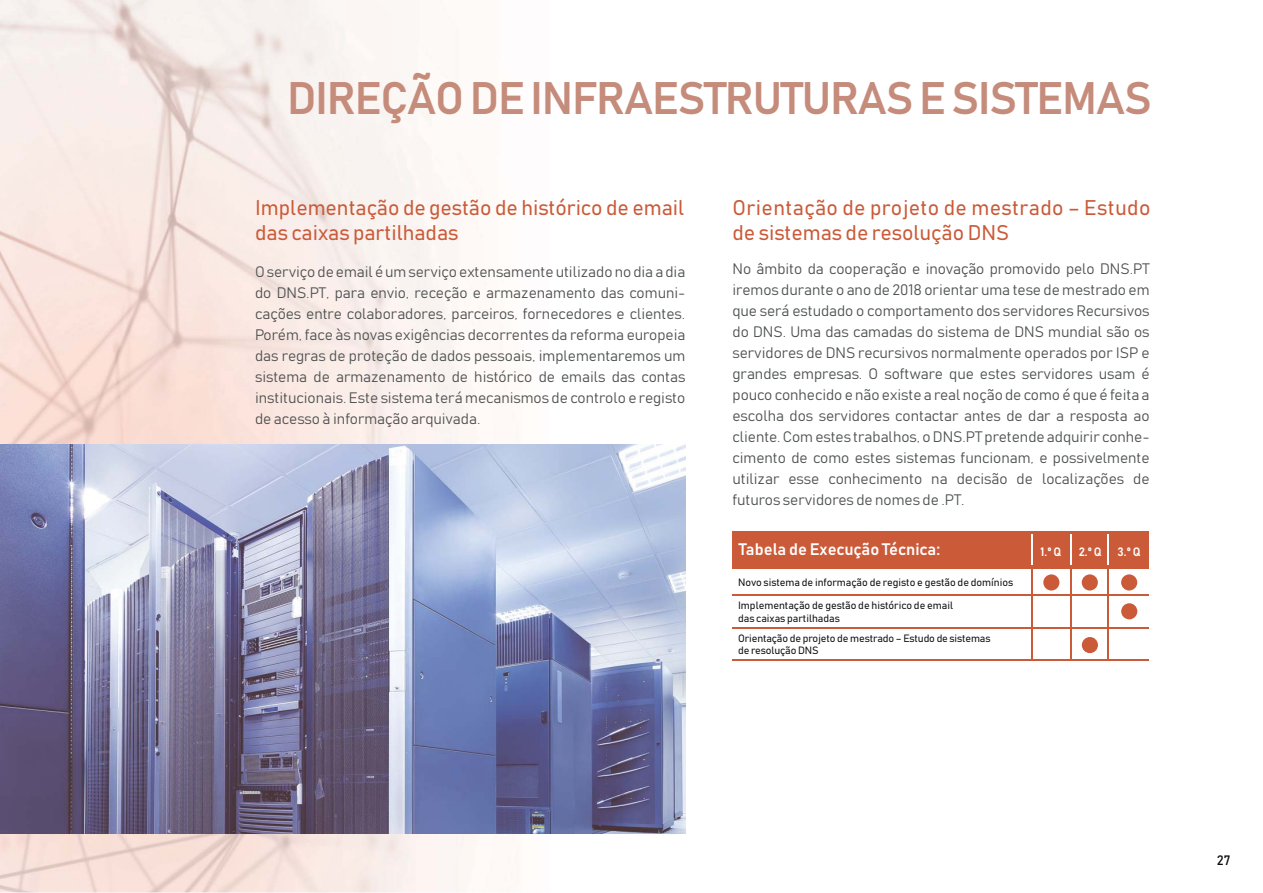
<style>
.page{position:relative;width:1263px;height:893px;background:#fff}
.page>*{position:absolute;margin:0;border:0;box-sizing:border-box;transform-origin:0 0}
.t1{font:600 45px "Bahnschrift";letter-spacing:-.025em;color:#c58b7b}
.t2{font:300 21px/25.2px "Bahnschrift";letter-spacing:.02em;color:#cb5a38}
.t3{font:300 21px/25.2px "Bahnschrift";color:#cb5a38}
.t4{font:600 16.5px "Bahnschrift";color:#fff}
.t5{font:300 15px/21px "Bahnschrift";color:#4e5151;text-align:justify}
.t6{font:13.5px "Bahnschrift";color:#0b0d10}
.t7{font:600 12px "Bahnschrift";color:#fff}
.t8{font:300 10.5px/22.2px "Bahnschrift";color:#0b0d10}
</style>
<div class="page">
<img style="left:0;top:0;width:549px;height:892px">
<img style="left:0;top:445px;width:685px;height:388px">
<div style="left:732px;top:531px;width:417px;height:37px;background:#cb5a38"></div>
<hr style="left:732px;top:567px;width:417px;height:2px;background:#cb5a38">
<hr style="left:1108px;top:531px;width:1px;height:129px;background:#cb5a38">
<hr style="left:1070px;top:531px;width:2px;height:129px;background:#cb5a38">
<hr style="left:1031px;top:531px;width:1px;height:129px;background:#cb5a38">
<hr style="left:732px;top:594px;width:417px;height:2px;background:#cb5a38">
<hr style="left:732px;top:628px;width:417px;height:1px;background:#cb5a38">
<hr style="left:732px;top:659px;width:417px;height:2px;background:#cb5a38">
<hr style="left:1108px;top:534px;width:1px;height:31px;background:#fff">
<hr style="left:1070px;top:534px;width:2px;height:31px;background:#fff">
<hr style="left:1031px;top:534px;width:1px;height:31px;background:#fff">
<div style="left:1082px;top:574px;width:16px;height:16px;background:#cb5a38;border-radius:50%"></div>
<div style="left:1043px;top:574px;width:16px;height:16px;background:#cb5a38;border-radius:50%"></div>
<div style="left:1121px;top:574px;width:16px;height:16px;background:#cb5a38;border-radius:50%"></div>
<div style="left:1121px;top:603px;width:16px;height:16px;background:#cb5a38;border-radius:50%"></div>
<div style="left:1082px;top:637px;width:16px;height:16px;background:#cb5a38;border-radius:50%"></div>
<h1 class="t1" style="left:287px;top:82px;width:866px">DIREÇÃO DE INFRAESTRUTURAS E SISTEMAS</h1>
<h2 class="t3" style="left:255px;top:197px;width:431px">Implementação de gestão de histórico de email das caixas partilhadas</h2>
<p class="t5" style="left:255px;top:261px;width:432px">O serviço de email é um serviço extensamente utilizado no dia a dia do DNS.PT, para envio, receção e armazenamento das comuni&shy;cações entre colaboradores, parceiros, fornecedores e clientes.<br>Porém, face às novas exigências decorrentes da reforma europeia das regras de proteção de dados pessoais, implementaremos um sistema de armazenamento de histórico de emails das contas institucionais. Este sistema terá mecanismos de controlo e registo de acesso à informação arquivada.</p>
<h2 class="t2" style="left:732px;top:197px;width:419px">Orientação de projeto de mestrado – Estudo de sistemas de resolução DNS</h2>
<p class="t5" style="left:732px;top:259px;width:419px">No âmbito da cooperação e inovação promovido pelo DNS.PT iremos durante o ano de 2018 orientar uma tese de mestrado em que será estudado o comportamento dos servidores Recursivos do DNS. Uma das camadas do sistema de DNS mundial são os servidores de DNS recursivos normalmente operados por ISP e grandes empresas. O software que estes servidores usam é pouco conhecido e não existe a real noção de como é que é feita a escolha dos servidores contactar antes de dar a resposta ao cliente. Com estes trabalhos, o DNS.PT pretende adquirir conhe&shy;cimento de como estes sistemas funcionam, e possivelmente utilizar esse conhecimento na decisão de localizações de futuros servidores de nomes de .PT.</p>
<p class="t4" style="left:739px;top:543px;width:203px">Tabela de Execução Técnica:</p>
<p class="t7" style="left:1040px;top:547px;width:22px">1.º Q</p>
<p class="t7" style="left:1079px;top:547px;width:24px">2.º Q</p>
<p class="t7" style="left:1117px;top:547px;width:25px">3.º Q</p>
<p class="t8" style="left:738px;top:573px;width:277px">Novo sistema de informação de registo e gestão de domínios<br>Implementação de gestão de histórico de email</p>
<p class="t8" style="left:738px;top:609px;width:254px;line-height:20px">das caixas partilhadas<br>Orientação de projeto de mestrado – Estudo de sistemas</p>
<p class="t8" style="left:738px;top:640px;width:82px">de resolução DNS</p>
<p class="t6" style="left:1217px;top:855px;width:15px">27</p>
</div>
